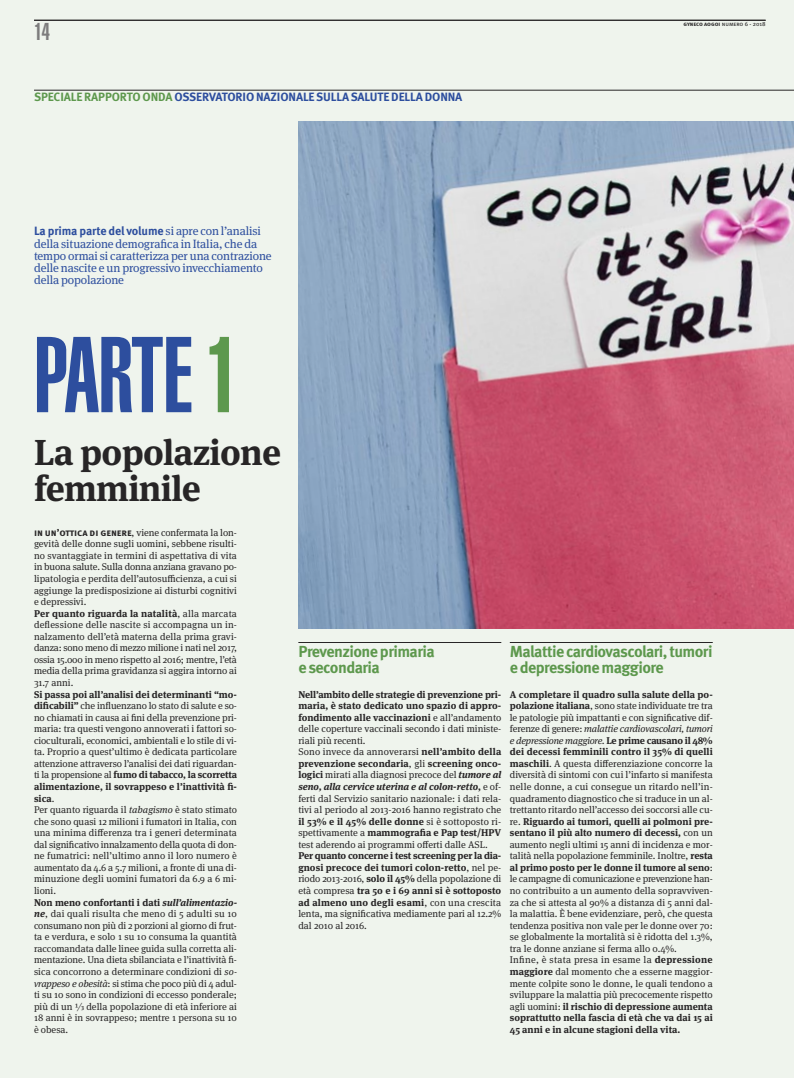
<style>
.page{position:relative;width:794px;height:1078px;background:#fff}
.page>*{position:absolute;margin:0;border:0;box-sizing:border-box;transform-origin:0 0}
.t1{font:900 extra-condensed 105.7px "Helvetica";letter-spacing:-.02em;color:#2d4e9e}
.t2{font:700 36px/36px "Meta Serif OT";color:#272526}
.t3{font:900 extra-condensed 24px "Helvetica";color:#7d7c7d}
.t4{font:700 16px/16px "Meta Pro";letter-spacing:-.035em;color:#5d984d}
.t5{font:12px/12px "Meta Serif OT";letter-spacing:-.01em;color:#2d4e9e}
.t6{font:700 12px "Meta Pro";letter-spacing:-.01em;color:#2d4e9e}
.t7{font:9.8px/11.6px "Meta Serif OT";color:#272526}
.t8{font:700 9.8px/11.6px "Meta Serif OT";color:#272526;text-align:justify}
.t9{font:6px "Meta Pro";color:#272526}
.s1{font-weight:700}
.s2{color:#5d984d}
.s3{font-family:"Meta Serif OT";font-weight:400}
.s4{font-family:"Meta Pro";font-weight:700;font-size:10px}
.s5{font-style:italic}
.s6{font-weight:700;font-style:italic}
.s7{font-weight:400}
</style>
<div class="page">
<div style="left:0;top:0;width:794px;height:1077px;background:#eff4ed"></div>
<hr style="left:34px;top:20px;width:731px;height:1px;background:#272526">
<hr style="left:510px;top:642px;width:203px;height:1px;background:#272526">
<hr style="left:298px;top:642px;width:203px;height:1px;background:#272526">
<hr style="left:34px;top:90px;width:760px;height:1px;background:#272526">
<img style="left:298px;top:122px;width:496px;height:506px">
<h3 class="t3" style="left:34px;top:23px;width:17px">14</h3>
<p class="t9" style="left:683px;top:22px;width:84px"><span class="s1">gyneco aogoi</span> numero 6 - 2018</p>
<p class="t6" style="left:34px;top:92px;width:430px"><span class="s2">SPECIALE RAPPORTO ONDA</span> OSSERVATORIO NAZIONALE SULLA SALUTE DELLA DONNA</p>
<p class="t6" style="left:34px;top:226px;width:228px">La prima parte del volume <span class="s3">si apre con l’analisi</span></p>
<p class="t5" style="left:34px;top:238px;width:239px">della situazione demografica in Italia, che da tempo ormai si caratterizza per una contrazione delle nascite e un progressivo invecchiamento della popolazione</p>
<h1 class="t1" style="left:34px;top:337px;width:207px">PARTE <span class="s2">1</span></h1>
<h2 class="t2" style="left:34px;top:437px;width:249px">La popolazione femminile</h2>
<p class="t7" style="left:34px;top:527px;width:204px"><span class="s4">in un’ottica di genere</span>, viene confermata la lon&shy;gevità delle donne sugli uomini, sebbene risulti&shy;no svantaggiate in termini di aspettativa di vita in buona salute. Sulla donna anziana gravano po&shy;lipatologia e perdita dell’autosufficienza, a cui si aggiunge la predisposizione ai disturbi cognitivi e depressivi.<br><span class="s1">Per quanto riguarda la natalità</span>, alla marcata deflessione delle nascite si accompagna un in&shy;nalzamento dell’età materna della prima gravi&shy;danza: sono meno di mezzo milione i nati nel 2017, ossia 15.000 in meno rispetto al 2016; mentre, l’età media della prima gravidanza si aggira intorno ai 31.7 anni.</p>
<p class="t7" style="left:34px;top:689px;width:205px"><span class="s1">Si passa poi all’analisi dei determinanti “mo&shy;dificabili”</span> che influenzano lo stato di salute e so&shy;no chiamati in causa ai fini della prevenzione pri&shy;maria: tra questi vengono annoverati i fattori so&shy;cioculturali, economici, ambientali e lo stile di vi&shy;ta. Proprio a quest’ultimo è dedicata particolare attenzione attraverso l’analisi dei dati riguardan&shy;ti la propensione al <span class="s1">fumo di tabacco, la scorretta alimentazione, il sovrappeso e l’inattività fi&shy;sica</span>.<br>Per quanto riguarda il <span class="s5">tabagismo</span> è stato stimato che sono quasi 12 milioni i fumatori in Italia, con una minima differenza tra i generi determinata dal significativo innalzamento della quota di don&shy;ne fumatrici: nell’ultimo anno il loro numero è aumentato da 4.6 a 5.7 milioni, a fronte di una di&shy;minuzione degli uomini fumatori da 6.9 a 6 mi&shy;lioni.<br><span class="s1">Non meno confortanti i dati</span> <span class="s6">sull’alimentazio&shy;ne</span>, dai quali risulta che meno di 5 adulti su 10 consumano non più di 2 porzioni al giorno di frut&shy;ta e verdura, e solo 1 su 10 consuma la quantità raccomandata dalle linee guida sulla corretta ali&shy;mentazione. Una dieta sbilanciata e l’inattività fi&shy;sica concorrono a determinare condizioni di <span class="s5">so&shy;vrappeso e obesità</span>: si stima che poco più di 4 adul&shy;ti su 10 sono in condizioni di eccesso ponderale; più di un ⅓ della popolazione di età inferiore ai 18 anni è in sovrappeso; mentre 1 persona su 10 è obesa.</p>
<h3 class="t4" style="left:298px;top:644px;width:138px">Prevenzione primaria e secondaria</h3>
<p class="t7" style="left:298px;top:689px;width:204px"><span class="s1">Nell’ambito delle strategie di prevenzione pri&shy;maria, è stato dedicato uno spazio di appro&shy;fondimento alle vaccinazioni</span> e all’andamento delle coperture vaccinali secondo i dati ministe&shy;riali più recenti.<br>Sono invece da annoverarsi <span class="s1">nell’ambito della prevenzione secondaria</span>, gli <span class="s1">screening onco&shy;logici</span> mirati alla diagnosi precoce del <span class="s6">tumore al seno, alla cervice uterina e al colon-retto</span><span class="s1">,</span> e of&shy;ferti dal Servizio sanitario nazionale: i dati rela&shy;tivi al periodo al 2013-2016 hanno registrato che <span class="s1">il 53% e il 45% delle donne</span> si è sottoposto ri&shy;spettivamente a <span class="s1">mammografia e Pap test/HPV </span>test aderendo ai programmi offerti dalle ASL.</p>
<p class="t8" style="left:298px;top:850px;width:204px">Per quanto concerne i test screening per la dia&shy;gnosi precoce dei tumori colon-retto<span class="s7">, nel pe&shy;riodo 2013-2016,</span> solo il 45% <span class="s7">della popolazione di età compresa</span> tra 50 e i 69 anni si è sottoposto ad almeno uno degli esami<span class="s7">, con una crescita lenta, ma significativa mediamente pari al 12.2% dal 2010 al 2016.</span></p>
<h3 class="t4" style="left:510px;top:644px;width:204px">Malattie cardiovascolari, tumori e depressione maggiore</h3>
<p class="t7" style="left:510px;top:689px;width:204px"><span class="s1">A completare il quadro sulla salute della po&shy;polazione italiana</span>, sono state individuate tre tra le patologie più impattanti e con significative dif&shy;ferenze di genere: <span class="s5">malattie cardiovascolari, tumori e depressione maggiore.</span> <span class="s1">Le prime causano il 48% dei decessi femminili contro il 35% di quelli maschili</span>. A questa differenziazione concorre la diversità di sintomi con cui l’infarto si manifesta nelle donne, a cui consegue un ritardo nell’in&shy;quadramento diagnostico che si traduce in un al&shy;trettanto ritardo nell’accesso dei soccorsi alle cu&shy;re. <span class="s1">Riguardo ai tumori, quelli ai polmoni pre&shy;sentano il più alto numero di decessi,</span> con un aumento negli ultimi 15 anni di incidenza e mor&shy;talità nella popolazione femminile. Inoltre, <span class="s1">resta al primo posto per le donne il tumore al seno</span>: le campagne di comunicazione e prevenzione han&shy;no contribuito a un aumento della sopravviven&shy;za che si attesta al 90% a distanza di 5 anni dal&shy;la malattia. È bene evidenziare, però, che questa tendenza positiva non vale per le donne over 70: se globalmente la mortalità si è ridotta del 1.3%, tra le donne anziane si ferma allo 0.4%.<br>Infine, è stata presa in esame la <span class="s1">depressione maggiore</span> dal momento che a esserne maggior&shy;mente colpite sono le donne, le quali tendono a sviluppare la malattia più precocemente rispetto agli uomini: <span class="s1">il rischio di depressione aumenta soprattutto nella fascia di età che va dai 15 ai 45 anni e in alcune stagioni della vita.</span></p>
</div>
